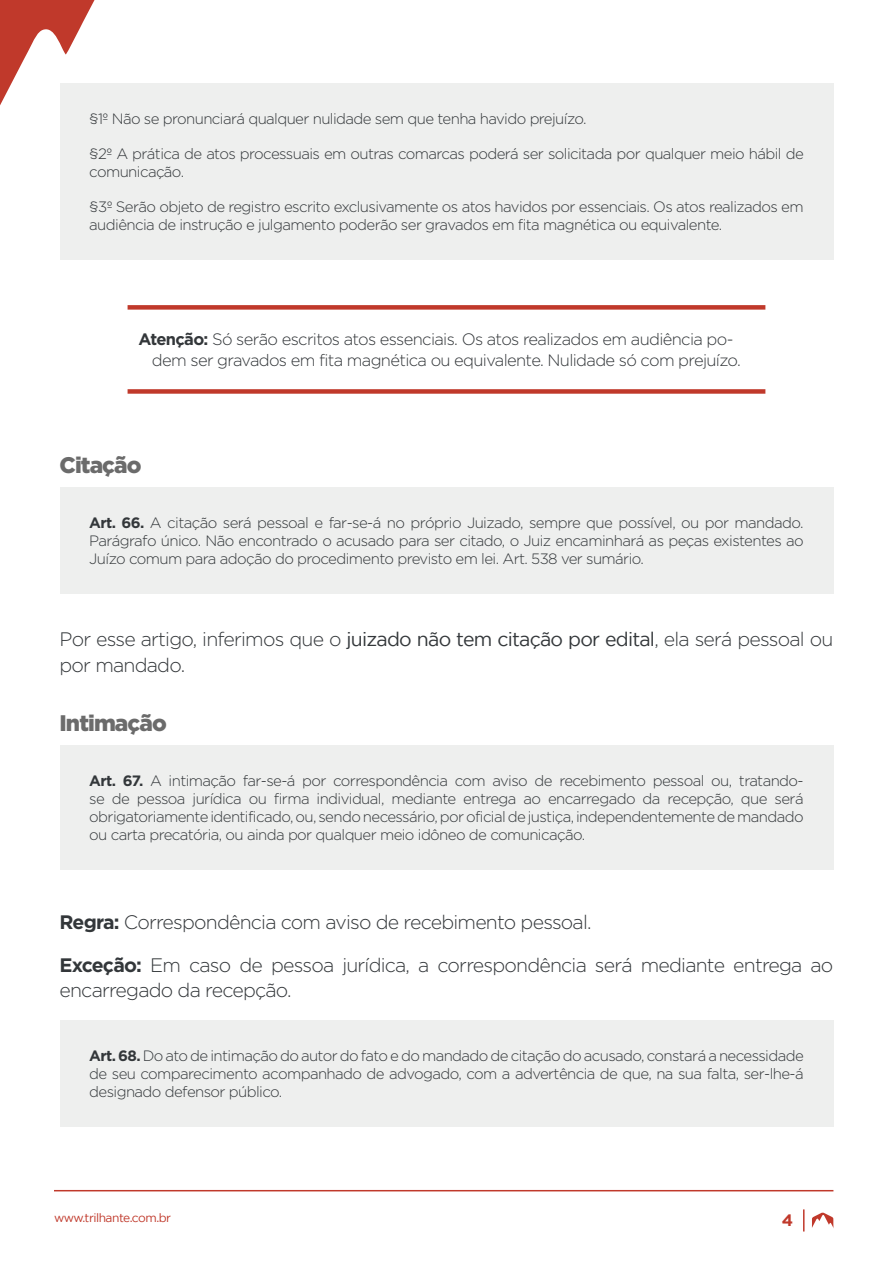
<style>
.page{position:relative;width:893px;height:1263px;background:#fff}
.page>*{position:absolute;margin:0;border:0;box-sizing:border-box;transform-origin:0 0}
.Título_3{font:900 22.5px "Gotham";letter-spacing:-.04em;color:#6b6b6b}
.Parágrafo_Texto{font:300 19.5px/25.5px "Gotham";letter-spacing:-.04em;color:#33373a}
.Importante{font:300 16.5px/21px "Gotham";letter-spacing:-.04em;color:#33373a}
.t1{font:700 16.5px "Gotham";color:#c0392b}
.Citação_de_Lei_Artig{font:300 15px/18px "Gotham";letter-spacing:-.04em;color:#33373a;text-align:justify}
.t2{font:12px "Gotham";letter-spacing:-.04em;color:#c0392b}
.s1{font-weight:700}
.s2{font-weight:400}
</style>
<div class="page">
<svg style="left:0;top:0;width:95px;height:105px"></svg>
<svg style="left:803px;top:1209px;width:1px;height:22px"></svg>
<svg style="left:811px;top:1212px;width:23px;height:16px"></svg>
<hr style="left:54px;top:1190px;width:779px;height:1px;background:#c0392b">
<div style="left:60px;top:83px;width:773px;height:177px;background:#eeefee"></div>
<div style="left:128px;top:305px;width:637px;height:5px;background:#c0392b"></div>
<div style="left:128px;top:389px;width:637px;height:5px;background:#c0392b"></div>
<div style="left:60px;top:488px;width:773px;height:106px;background:#eeefee"></div>
<div style="left:60px;top:745px;width:773px;height:125px;background:#eeefee"></div>
<div style="left:60px;top:1020px;width:773px;height:106px;background:#eeefee"></div>
<p class="Citação_de_Lei_Artig" style="left:89px;top:109px;width:499px">§1º Não se pronunciará qualquer nulidade sem que tenha havido prejuízo.</p>
<p class="Citação_de_Lei_Artig" style="left:89px;top:144px;width:716px">§2º A prática de atos processuais em outras comarcas poderá ser solicitada por qualquer meio hábil de comunicação.</p>
<p class="Citação_de_Lei_Artig" style="left:89px;top:197px;width:716px">§3º Serão objeto de registro escrito exclusivamente os atos havidos por essenciais. Os atos realizados em audiência de instrução e julgamento poderão ser gravados em fita magnética ou equivalente.</p>
<p class="Importante" style="left:152px;top:328px;width:590px;text-indent:-13px"><span class="s1">Atenção:</span> Só serão escritos atos essenciais. Os atos realizados em audiência po&shy;dem ser gravados em fita magnética ou equivalente. Nulidade só com prejuízo.</p>
<p class="Título_3" style="left:60px;top:452px;width:83px">Citação</p>
<p class="Citação_de_Lei_Artig" style="left:89px;top:514px;width:716px"><span class="s1">Art. 66.</span> A citação será pessoal e far-se-á no próprio Juizado, sempre que possível, ou por mandado.<br>Parágrafo único. Não encontrado o acusado para ser citado, o Juiz encaminhará as peças existentes ao Juízo comum para adoção do procedimento previsto em lei. Art. 538 ver sumário.</p>
<p class="Parágrafo_Texto" style="left:60px;top:626px;width:775px">Por esse artigo, inferimos que o <span class="s2">juizado não tem citação por edital</span>, ela será pessoal ou por mandado.</p>
<p class="Título_3" style="left:60px;top:710px;width:109px">Intimação</p>
<p class="Citação_de_Lei_Artig" style="left:89px;top:771px;width:716px"><span class="s1">Art. 67.</span> A intimação far-se-á por correspondência com aviso de recebimento pessoal ou, tratando&shy;se de pessoa jurídica ou firma individual, mediante entrega ao encarregado da recepção, que será obrigatoriamente identificado, ou, sendo necessário, por oficial de justiça, independentemente de mandado ou carta precatória, ou ainda por qualquer meio idôneo de comunicação.</p>
<p class="Parágrafo_Texto" style="left:60px;top:909px;width:534px"><span class="s1">Regra:</span> Correspondência com aviso de recebimento pessoal.</p>
<p class="Parágrafo_Texto" style="left:60px;top:952px;width:775px"><span class="s1">Exceção:</span> Em caso de pessoa jurídica, a correspondência será mediante entrega ao encarregado da recepção.</p>
<p class="Citação_de_Lei_Artig" style="left:89px;top:1046px;width:716px"><span class="s1">Art. 68.</span> Do ato de intimação do autor do fato e do mandado de citação do acusado, constará a necessidade de seu comparecimento acompanhado de advogado, com a advertência de que, na sua falta, ser-lhe-á designado defensor público.</p>
<p class="t2" style="left:54px;top:1211px;width:119px">www.trilhante.com.br</p>
<p class="t1" style="left:782px;top:1211px;width:13px">4</p>
</div>
